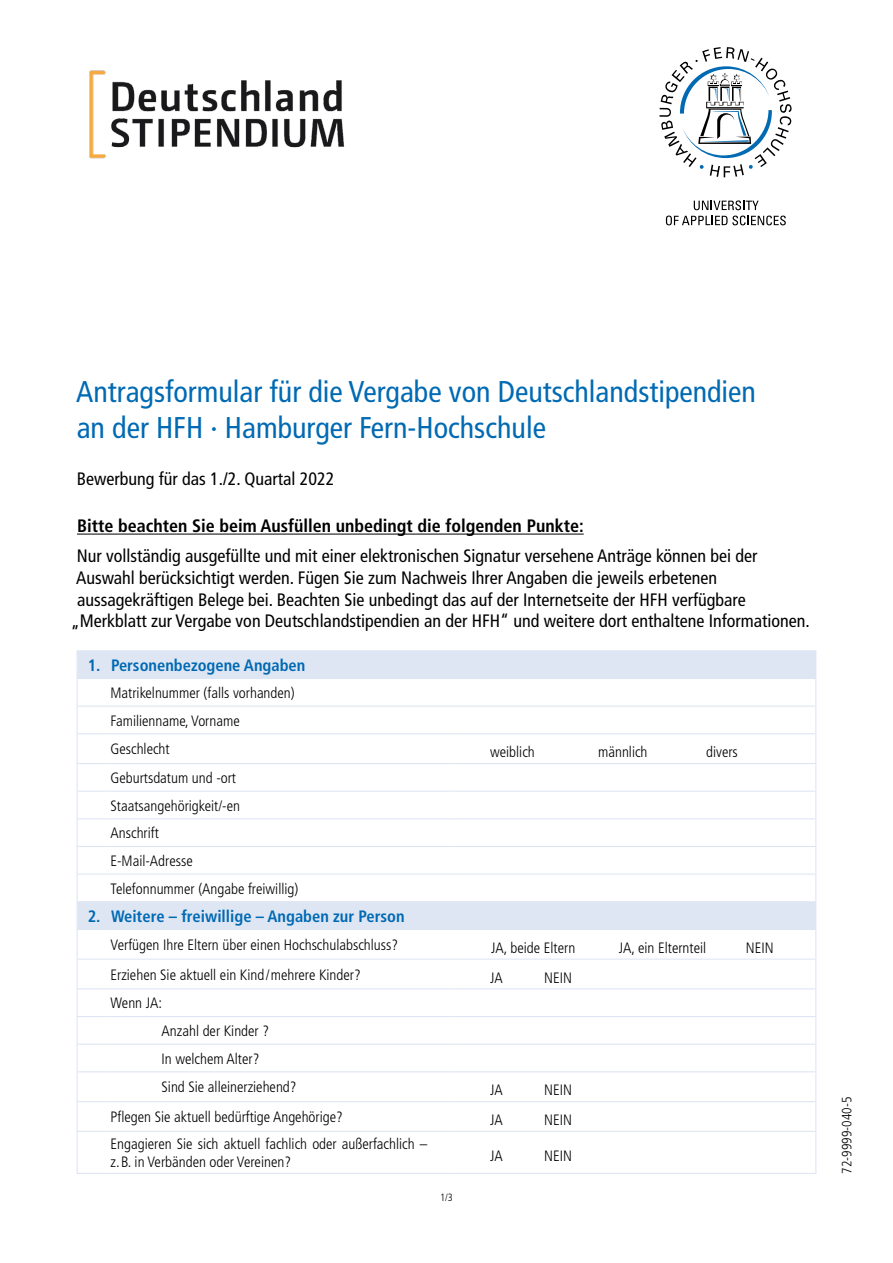
<style>
.page{position:relative;width:893px;height:1263px;background:#fff}
.page>*{position:absolute;margin:0;border:0;box-sizing:border-box;transform-origin:0 0}
.t1{font:condensed 30px/36px "Frutiger LT Std";color:#006ab3}
.t2{font:condensed 18px "Frutiger LT Std";color:#000}
.t3{font:700 condensed 18px "Frutiger LT Std";color:#000}
.t4{font:700 condensed 16.5px "Frutiger LT Std";color:#006ab3}
.t5{font:300 condensed 15px/27.6px "Frutiger LT Std";color:#000}
.t6{font:300 condensed 13.5px "Frutiger LT Std";color:#000}
.t7{font:300 condensed 10.5px "Frutiger LT Std";color:#000}
</style>
<div class="page">
<svg style="left:666px;top:216px;width:120px;height:9px"></svg>
<svg style="left:694px;top:200px;width:65px;height:10px"></svg>
<svg style="left:659px;top:47px;width:133px;height:130px"></svg>
<img style="left:89px;top:70px;width:256px;height:89px">
<svg style="left:78px;top:651px;width:737px;height:278px"></svg>
<svg style="left:110px;top:651px;width:1px;height:27px"></svg>
<hr style="left:77px;top:678px;width:34px;height:1px;background:#dfe6f3">
<hr style="left:449px;top:678px;width:367px;height:1px;background:#dfe6f3">
<hr style="left:77px;top:705px;width:34px;height:2px;background:#dfe6f3">
<hr style="left:449px;top:705px;width:367px;height:2px;background:#dfe6f3">
<hr style="left:77px;top:733px;width:34px;height:1px;background:#dfe6f3">
<hr style="left:449px;top:733px;width:367px;height:1px;background:#dfe6f3">
<hr style="left:77px;top:763px;width:34px;height:1px;background:#dfe6f3">
<hr style="left:449px;top:763px;width:367px;height:1px;background:#dfe6f3">
<hr style="left:77px;top:791px;width:34px;height:1px;background:#dfe6f3">
<hr style="left:449px;top:791px;width:367px;height:1px;background:#dfe6f3">
<hr style="left:77px;top:818px;width:34px;height:1px;background:#dfe6f3">
<hr style="left:449px;top:818px;width:367px;height:1px;background:#dfe6f3">
<hr style="left:77px;top:846px;width:34px;height:1px;background:#dfe6f3">
<hr style="left:449px;top:846px;width:367px;height:1px;background:#dfe6f3">
<hr style="left:77px;top:873px;width:34px;height:2px;background:#dfe6f3">
<hr style="left:449px;top:873px;width:367px;height:2px;background:#dfe6f3">
<svg style="left:110px;top:902px;width:1px;height:27px"></svg>
<hr style="left:77px;top:929px;width:34px;height:1px;background:#dfe6f3">
<hr style="left:449px;top:929px;width:367px;height:1px;background:#dfe6f3">
<hr style="left:77px;top:958px;width:34px;height:2px;background:#dfe6f3">
<hr style="left:449px;top:958px;width:367px;height:2px;background:#dfe6f3">
<hr style="left:77px;top:988px;width:34px;height:1px;background:#dfe6f3">
<hr style="left:449px;top:988px;width:367px;height:1px;background:#dfe6f3">
<hr style="left:77px;top:1016px;width:34px;height:1px;background:#dfe6f3">
<hr style="left:449px;top:1016px;width:367px;height:1px;background:#dfe6f3">
<hr style="left:77px;top:1044px;width:34px;height:1px;background:#dfe6f3">
<hr style="left:449px;top:1044px;width:367px;height:1px;background:#dfe6f3">
<hr style="left:77px;top:1071px;width:34px;height:1px;background:#dfe6f3">
<hr style="left:449px;top:1071px;width:367px;height:1px;background:#dfe6f3">
<hr style="left:77px;top:1101px;width:34px;height:1px;background:#dfe6f3">
<svg style="left:77px;top:651px;width:1px;height:480px"></svg>
<hr style="left:449px;top:1101px;width:367px;height:1px;background:#dfe6f3">
<svg style="left:815px;top:651px;width:1px;height:480px"></svg>
<hr style="left:77px;top:1131px;width:34px;height:1px;background:#dfe6f3">
<hr style="left:77px;top:1132px;width:1px;height:41px;background:#dfe6f3">
<hr style="left:449px;top:1131px;width:367px;height:1px;background:#dfe6f3">
<hr style="left:815px;top:1132px;width:1px;height:41px;background:#dfe6f3">
<hr style="left:77px;top:650px;width:34px;height:1px;background:#dfe6f3">
<hr style="left:111px;top:650px;width:338px;height:1px;background:#dfe6f3">
<hr style="left:449px;top:650px;width:367px;height:1px;background:#dfe6f3">
<hr style="left:77px;top:901px;width:34px;height:1px;background:#dfe6f3">
<hr style="left:449px;top:901px;width:367px;height:1px;background:#dfe6f3">
<hr style="left:77px;top:1173px;width:34px;height:1px;background:#dfe6f3">
<hr style="left:449px;top:1173px;width:367px;height:1px;background:#dfe6f3">
<hr style="left:111px;top:678px;width:338px;height:1px;background:#dfe6f3">
<hr style="left:111px;top:705px;width:338px;height:2px;background:#dfe6f3">
<hr style="left:111px;top:733px;width:338px;height:1px;background:#dfe6f3">
<hr style="left:111px;top:763px;width:338px;height:1px;background:#dfe6f3">
<hr style="left:111px;top:791px;width:338px;height:1px;background:#dfe6f3">
<hr style="left:111px;top:818px;width:338px;height:1px;background:#dfe6f3">
<hr style="left:111px;top:846px;width:338px;height:1px;background:#dfe6f3">
<hr style="left:111px;top:873px;width:338px;height:2px;background:#dfe6f3">
<hr style="left:111px;top:901px;width:338px;height:1px;background:#dfe6f3">
<hr style="left:111px;top:929px;width:338px;height:1px;background:#dfe6f3">
<hr style="left:111px;top:958px;width:338px;height:2px;background:#dfe6f3">
<hr style="left:111px;top:988px;width:338px;height:1px;background:#dfe6f3">
<hr style="left:111px;top:1016px;width:338px;height:1px;background:#dfe6f3">
<hr style="left:111px;top:1044px;width:338px;height:1px;background:#dfe6f3">
<hr style="left:111px;top:1071px;width:338px;height:1px;background:#dfe6f3">
<hr style="left:111px;top:1101px;width:338px;height:1px;background:#dfe6f3">
<hr style="left:111px;top:1131px;width:338px;height:1px;background:#dfe6f3">
<hr style="left:111px;top:1173px;width:338px;height:1px;background:#dfe6f3">
<hr style="left:77px;top:534px;width:507px;height:1px;background:#000">
<h1 class="t1" style="left:76px;top:374px;width:681px">Antragsformular für die Vergabe von Deutschlandstipendien an der HFH · Hamburger Fern-Hochschule</h1>
<p class="t2" style="left:77px;top:468px;width:259px">Bewerbung für das 1./2. Quartal 2022</p>
<p class="t3" style="left:77px;top:515px;width:508px">Bitte beachten Sie beim Ausfüllen unbedingt die folgenden Punkte:</p>
<p class="t2" style="left:77px;top:546px;width:682px">Nur vollständig ausgefüllte und mit einer elektronischen Signatur versehene Anträge können bei der</p>
<p class="t2" style="left:76px;top:567px;width:642px">Auswahl berücksichtigt werden. Fügen Sie zum Nachweis Ihrer Angaben die jeweils erbetenen</p>
<p class="t2" style="left:77px;top:589px;width:670px">aussagekräftigen Belege bei. Beachten Sie unbedingt das auf der Internetseite der HFH verfügbare</p>
<p class="t2" style="left:71px;top:610px;width:741px">„Merkblatt zur Vergabe von Deutschlandstipendien an der HFH“ und weitere dort enthaltene Informationen.</p>
<p class="t4" style="left:88px;top:655px;width:219px">1. Personenbezogene Angaben</p>
<p class="t5" style="left:111px;top:679px;width:186px;line-height:28.2px">Matrikelnummer (falls vorhanden)<br>Familienname, Vorname<br>Geschlecht</p>
<p class="t5" style="left:490px;top:738px;width:46px">weiblich</p>
<p class="t5" style="left:598px;top:738px;width:51px">männlich</p>
<p class="t5" style="left:706px;top:738px;width:33px">divers</p>
<p class="t5" style="left:111px;top:764px;width:189px">Geburtsdatum und -ort<br>Staatsangehörigkeit/-en<br>Anschrift<br>E-Mail-Adresse<br>Telefonnummer (Angabe freiwillig)</p>
<p class="t4" style="left:88px;top:906px;width:318px">2. Weitere – freiwillige – Angaben zur Person</p>
<p class="t5" style="left:111px;top:931px;width:289px">Verfügen Ihre Eltern über einen Hochschulabschluss?</p>
<p class="t5" style="left:491px;top:934px;width:86px">JA, beide Eltern</p>
<p class="t5" style="left:619px;top:934px;width:89px">JA, ein Elternteil</p>
<p class="t5" style="left:746px;top:934px;width:29px">NEIN</p>
<p class="t5" style="left:111px;top:961px;width:252px">Erziehen Sie aktuell ein Kind/mehrere Kinder?</p>
<p class="t5" style="left:490px;top:964px;width:14px">JA</p>
<p class="t5" style="left:544px;top:964px;width:29px">NEIN</p>
<p class="t5" style="left:162px;top:989px;width:137px;line-height:28px;text-indent:-51px">Wenn JA:<br>Anzahl der Kinder ?<br>In welchem Alter?<br>Sind Sie alleinerziehend?</p>
<p class="t5" style="left:490px;top:1076px;width:14px">JA</p>
<p class="t5" style="left:544px;top:1076px;width:29px">NEIN</p>
<p class="t5" style="left:111px;top:1103px;width:234px">Pflegen Sie aktuell bedürftige Angehörige?</p>
<p class="t5" style="left:490px;top:1106px;width:14px">JA</p>
<p class="t5" style="left:544px;top:1106px;width:29px">NEIN</p>
<p class="t5" style="left:111px;top:1135px;width:318px;line-height:18px">Engagieren Sie sich aktuell fachlich oder außerfachlich – z.B. in Verbänden oder Vereinen?</p>
<p class="t5" style="left:490px;top:1142px;width:14px">JA</p>
<p class="t5" style="left:544px;top:1142px;width:29px">NEIN</p>
<p class="t7" style="left:440px;top:1191px;width:14px">1/3</p>
<p class="t6" style="left:839px;top:1174px;width:78px;rotate:-90deg">72-9999-040-5</p>
</div>
